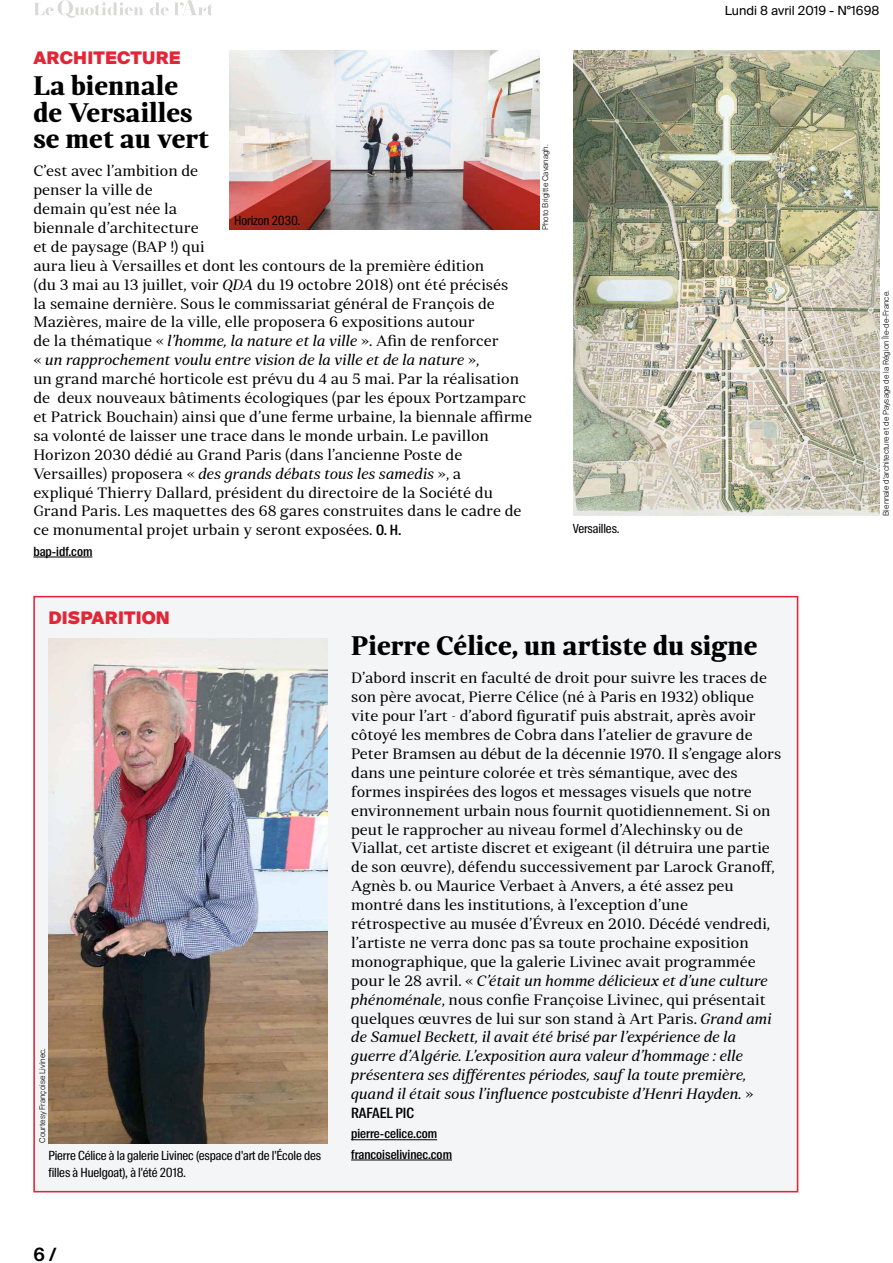
<style>
.page{position:relative;width:893px;height:1263px;background:#fff}
.page>*{position:absolute;margin:0;border:0;box-sizing:border-box;transform-origin:0 0}
.t1{font:700 26.85px/26.8px "Skema Pro Display";color:#000}
.t2{font:600 18.3px "Suisse Intl";color:#000}
.t3{font:900 17.4px "Suisse Intl";letter-spacing:.01em;color:#e22637}
.t4{font:15px/18.9px "Skema Pro Display";color:#000}
.t5{font:500 14.25px "Suisse Intl Cond";color:#000}
.t6{font:12.6px/17.4px "Suisse Intl Cond";letter-spacing:-.01em;color:#000}
.t7{font:500 12.6px/20.2px "Suisse Intl Cond";color:#000}
.t8{font:12.6px "Suisse Intl";color:#000}
.t9{font:300 7.95px "Suisse Intl";color:#000}
.s1{font-style:italic}
.s2{font-family:"Suisse Intl Cond";font-weight:500;font-size:14.25px}
</style>
<div class="page">
<div style="left:34px;top:597px;width:764px;height:595px;background:#f3f5f6"></div>
<hr style="left:351px;top:1139px;width:86px;height:1px;background:#000">
<hr style="left:351px;top:1159px;width:101px;height:1px;background:#000">
<hr style="left:33px;top:556px;width:59px;height:1px;background:#000">
<img style="left:573px;top:50px;width:306px;height:466px">
<img style="left:230px;top:50px;width:310px;height:180px">
<img style="left:48px;top:638px;width:279px;height:506px">
<svg style="left:150px;top:0;width:63px;height:15px"></svg>
<svg style="left:35px;top:0;width:108px;height:18px"></svg>
<p class="t3" style="left:33px;top:47px;width:149px">ARCHITECTURE</p>
<h1 class="t1" style="left:33px;top:72px;width:177px">La biennale de Versailles se met au vert</h1>
<p class="t4" style="left:33px;top:162px;width:500px">C’est avec l’ambition de<br>penser la ville de<br>demain qu’est née la<br>biennale d’architecture<br>et de paysage (BAP !) qui<br>aura lieu à Versailles et dont les contours de la première édition<br>(du 3 mai au 13 juillet, voir <span class="s1">QDA</span> du 19 octobre 2018) ont été précisés<br>la semaine dernière. Sous le commissariat général de François de Mazières, maire de la ville, elle proposera 6 expositions autour<br>de la thématique « <span class="s1">l’homme, la nature et la ville</span> ». Ain de renforcer<br>« <span class="s1">un rapprochement voulu entre vision de la ville et de la nature</span> »,<br>un grand marché horticole est prévu du 4 au 5 mai. Par la réalisation de deux nouveaux bâtiments écologiques (par les époux Portzamparc et Patrick Bouchain) ainsi que d’une ferme urbaine, la biennale airme sa volonté de laisser une trace dans le monde urbain. Le pavillon Horizon 2030 dédié au Grand Paris (dans l’ancienne Poste de Versailles) proposera « <span class="s1">des grands débats tous les samedis</span> », a<br>expliqué Thierry Dallard, président du directoire de la Société du Grand Paris. Les maquettes des 68 gares construites dans le cadre de ce monumental projet urbain y seront exposées. <span class="s2">O. H.</span></p>
<p class="t7" style="left:33px;top:541px;width:61px">bap-idf.com</p>
<p class="t6" style="left:234px;top:212px;width:68px">Horizon 2030.</p>
<p class="t9" style="left:541px;top:230px;width:87px;rotate:-90deg">Photo Brigitte Cavanagh.</p>
<p class="t3" style="left:48px;top:608px;width:123px">DISPARITION</p>
<p class="t6" style="left:573px;top:520px;width:48px">Versailles.</p>
<p class="t8" style="left:725px;top:3px;width:156px">Lundi 8 avril 2019 - N°1698</p>
<p class="t9" style="left:881px;top:516px;width:227px;rotate:-90deg">Biennale d’architecture et de Paysage de la Région Île-de-France.</p>
<p class="t9" style="left:38px;top:1143px;width:96px;rotate:-90deg">Courtesy Françoise Livinec.</p>
<p class="t6" style="left:48px;top:1147px;width:274px">Pierre Célice à la galerie Livinec (espace d'art de l'École des filles à Huelgoat), à l'été 2018.</p>
<p class="t2" style="left:33px;top:1244px;width:25px">6 /</p>
<h1 class="t1" style="left:351px;top:633px;width:408px">Pierre Célice, un artiste du signe</h1>
<p class="t4" style="left:351px;top:669px;width:432px">D’abord inscrit en faculté de droit pour suivre les traces de son père avocat, Pierre Célice (né à Paris en 1932) oblique vite pour l’art - d’abord iguratif puis abstrait, après avoir côtoyé les membres de Cobra dans l’atelier de gravure de Peter Bramsen au début de la décennie 1970. Il s’engage alors dans une peinture colorée et très sémantique, avec des formes inspirées des logos et messages visuels que notre environnement urbain nous fournit quotidiennement. Si on peut le rapprocher au niveau formel d’Alechinsky ou de Viallat, cet artiste discret et exigeant (il détruira une partie de son œuvre), défendu successivement par Larock Granof, Agnès b. ou Maurice Verbaet à Anvers, a été assez peu montré dans les institutions, à l’exception d’une rétrospective au musée d’Évreux en 2010. Décédé vendredi, l’artiste ne verra donc pas sa toute prochaine exposition monographique, que la galerie Livinec avait programmée pour le 28 avril. « <span class="s1">C’était un homme délicieux et d’une culture phénoménale</span>, nous conie Françoise Livinec, qui présentait quelques œuvres de lui sur son stand à Art Paris. <span class="s1">Grand ami de Samuel Beckett, il avait été brisé par l’expérience de la guerre d’Algérie. L’exposition aura valeur d’hommage : elle présentera ses différentes périodes, saufla toute première, quand il était sous l’influence postcubiste d’Henri Hayden.</span> »</p>
<p class="t5" style="left:351px;top:1105px;width:64px">RAFAEL PIC</p>
<p class="t7" style="left:351px;top:1124px;width:102px">pierre-celice.com francoiselivinec.com</p>
</div>
